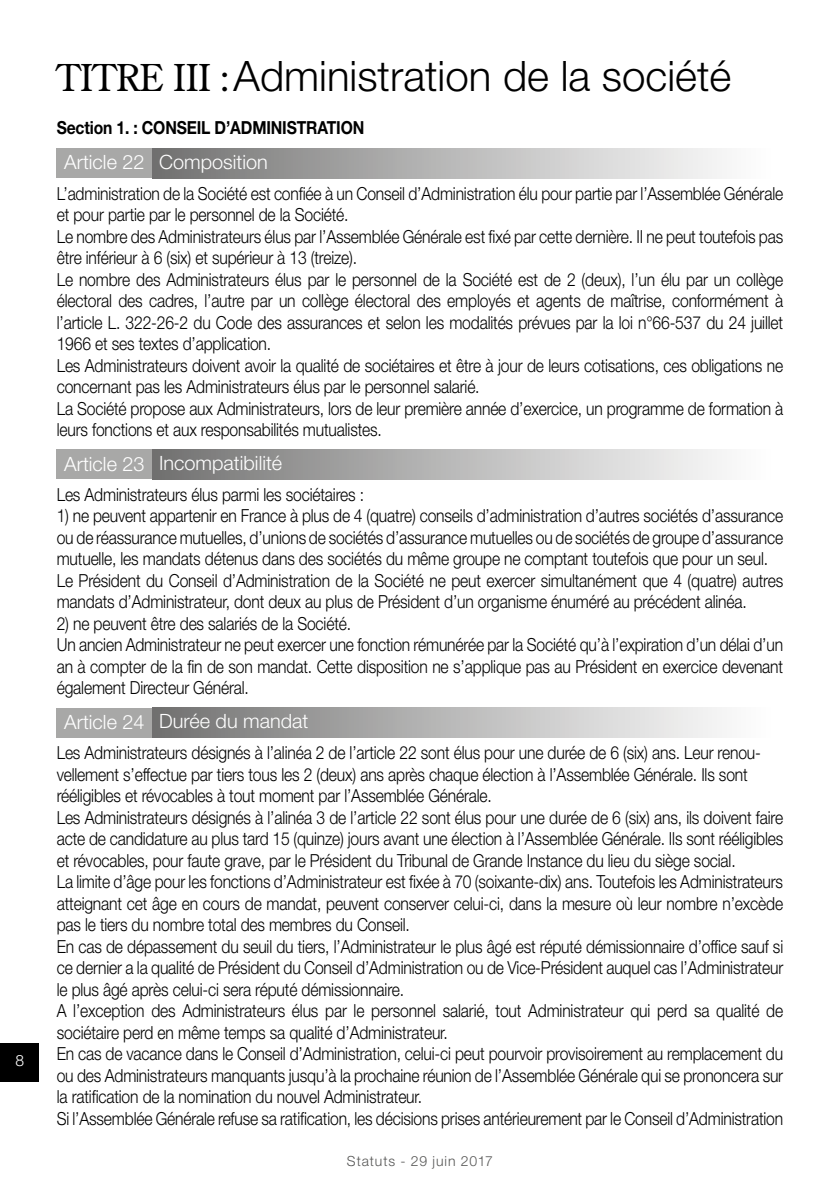
<style>
.page{position:relative;width:840px;height:1191px;background:#fff}
.page>*{position:absolute;margin:0;border:0;box-sizing:border-box;transform-origin:0 0}
.t1{font:300 42px "Helvetica Neue LT Std";color:#000}
.t2{font:300 19.8px "Helvetica Neue LT Std";color:#fff}
.t3{font:300 18px/21.4px "Helvetica Neue LT Std";letter-spacing:-.01em;color:#000;scale:.87 1}
.t4{font:700 18px "Helvetica Neue LT Std";letter-spacing:-.01em;color:#000;scale:.87 1}
.t5{font:300 15.6px "Helvetica Neue LT Std";color:#fff}
.t6{font:300 14px "Helvetica Neue LT Std";letter-spacing:.06em;color:#575756}
.s1{font-family:"Century Old Style Std";font-weight:400;font-size:37px}
</style>
<div class="page">
<div style="left:0;top:1043px;width:39px;height:38px;background:#000"></div>
<div style="left:57px;top:148px;width:95px;height:30px;background:#a8a8a7"></div>
<div style="left:152px;top:148px;width:617px;height:30px;background:linear-gradient(to right,#737372,#fff)"></div>
<div style="left:57px;top:449px;width:95px;height:30px;background:#a8a8a7"></div>
<div style="left:152px;top:449px;width:617px;height:30px;background:linear-gradient(to right,#737372,#fff)"></div>
<div style="left:57px;top:707px;width:95px;height:30px;background:#a8a8a7"></div>
<div style="left:152px;top:707px;width:617px;height:30px;background:linear-gradient(to right,#737372,#fff)"></div>
<p class="t5" style="left:16px;top:1050px;width:10px">8</p>
<h1 class="t1" style="left:57px;top:50px;width:675px"><span class="s1">TITRE III :</span>Administration de la société</h1>
<p class="t4" style="left:57px;top:116px;width:355px">Section 1. : CONSEIL D’ADMINISTRATION</p>
<p class="t2" style="left:64px;top:150px;width:205px">Article 22 Composition</p>
<p class="t3" style="left:57px;top:182px;width:836px">L’administration de la Société est confiée à un Conseil d’Administration élu pour partie par l’Assemblée Générale et pour partie par le personnel de la Société.<br>Le nombre des Administrateurs élus par l’Assemblée Générale est fixé par cette dernière. II ne peut toutefois pas être inférieur à 6 (six) et supérieur à 13 (treize).<br>Le nombre des Administrateurs élus par le personnel de la Société est de 2 (deux), l’un élu par un collège électoral des cadres, l’autre par un collège électoral des employés et agents de maîtrise, conformément à l’article L. 322-26-2 du Code des assurances et selon les modalités prévues par la loi n°66-537 du 24 juillet 1966 et ses textes d’application.<br>Les Administrateurs doivent avoir la qualité de sociétaires et être à jour de leurs cotisations, ces obligations ne concernant pas les Administrateurs élus par le personnel salarié.<br>La Société propose aux Administrateurs, lors de leur première année d’exercice, un programme de formation à leurs fonctions et aux responsabilités mutualistes.</p>
<p class="t2" style="left:64px;top:451px;width:219px">Article 23 Incompatibilité</p>
<p class="t3" style="left:57px;top:483px;width:354px">Les Administrateurs élus parmi les sociétaires :</p>
<p class="t3" style="left:57px;top:505px;width:836px">1) ne peuvent appartenir en France à plus de 4 (quatre) conseils d’administration d’autres sociétés d’assurance ou de réassurance mutuelles, d’unions de sociétés d’assurance mutuelles ou de sociétés de groupe d’assurance mutuelle, les mandats détenus dans des sociétés du même groupe ne comptant toutefois que pour un seul.<br>Le Président du Conseil d’Administration de la Société ne peut exercer simultanément que 4 (quatre) autres mandats d’Administrateur, dont deux au plus de Président d’un organisme énuméré au précédent alinéa.</p>
<p class="t3" style="left:57px;top:612px;width:836px">2) ne peuvent être des salariés de la Société.<br>Un ancien Administrateur ne peut exercer une fonction rémunérée par la Société qu’à l’expiration d’un délai d’un an à compter de la fin de son mandat. Cette disposition ne s’applique pas au Président en exercice devenant également Directeur Général.</p>
<p class="t2" style="left:64px;top:709px;width:245px">Article 24 Durée du mandat</p>
<p class="t3" style="left:57px;top:741px;width:836px">Les Administrateurs désignés à l’alinéa 2 de l’article 22 sont élus pour une durée de 6 (six) ans. Leur renou&shy;vellement s’effectue par tiers tous les 2 (deux) ans après chaque élection à l’Assemblée Générale. Ils sont rééligibles et révocables à tout moment par l’Assemblée Générale.<br>Les Administrateurs désignés à l’alinéa 3 de l’article 22 sont élus pour une durée de 6 (six) ans, ils doivent faire acte de candidature au plus tard 15 (quinze) jours avant une élection à l’Assemblée Générale. Ils sont rééligibles et révocables, pour faute grave, par le Président du Tribunal de Grande Instance du lieu du siège social.<br>La limite d’âge pour les fonctions d’Administrateur est fixée à 70 (soixante-dix) ans. Toutefois les Administrateurs atteignant cet âge en cours de mandat, peuvent conserver celui-ci, dans la mesure où leur nombre n’excède pas le tiers du nombre total des membres du Conseil.<br>En cas de dépassement du seuil du tiers, l’Administrateur le plus âgé est réputé démissionnaire d’office sauf si ce dernier a la qualité de Président du Conseil d’Administration ou de Vice-Président auquel cas l’Administrateur le plus âgé après celui-ci sera réputé démissionnaire.<br>A l’exception des Administrateurs élus par le personnel salarié, tout Administrateur qui perd sa qualité de sociétaire perd en même temps sa qualité d’Administrateur.<br>En cas de vacance dans le Conseil d’Administration, celui-ci peut pourvoir provisoirement au remplacement du ou des Administrateurs manquants jusqu’à la prochaine réunion de l’Assemblée Générale qui se prononcera sur la ratification de la nomination du nouvel Administrateur.<br>Si l’Assemblée Générale refuse sa ratification, les décisions prises antérieurement par le Conseil d’Administration</p>
<p class="t6" style="left:347px;top:1152px;width:148px">Statuts - 29 juin 2017</p>
</div>
